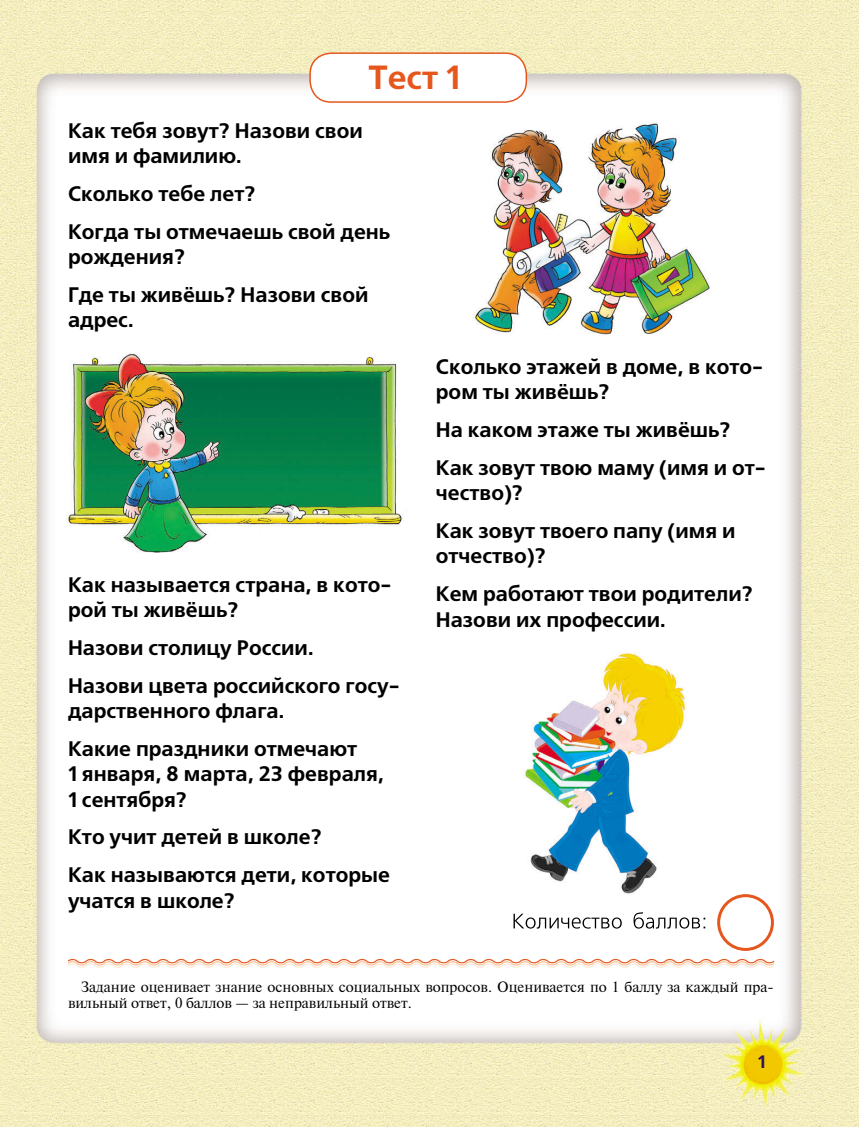
<style>
.page{position:relative;width:859px;height:1127px;background:#fff}
.page>*{position:absolute;margin:0;border:0;box-sizing:border-box;transform-origin:0 0}
.t1{font:700 33.45px "Free Set C";color:#e6571e}
.t2{font:700 21px/38px "Free Set C";color:#000}
.t3{font:700 18px "Free Set C";color:#2d1261}
.t4{font:15px/16.5px "Newton";color:#000}
</style>
<div class="page">
<img style="left:0;top:0;width:859px;height:1127px">
<div style="left:310px;top:53px;width:216px;height:49px;background:#fff;border-radius:21px"></div>
<div style="left:309px;top:52px;width:218px;height:51px;border:2px solid #e6571e;border-radius:21px"></div>
<img style="left:523px;top:653px;width:163px;height:241px">
<img style="left:67px;top:349px;width:340px;height:208px">
<img style="left:473px;top:122px;width:238px;height:213px">
<svg style="left:66px;top:957px;width:710px;height:12px"></svg>
<svg style="left:513px;top:912px;width:192px;height:16px"></svg>
<div style="left:717px;top:894px;width:57px;height:57px;border:3px solid #e6571e;border-radius:50%"></div>
<h1 class="t1" style="left:368px;top:64px;width:93px">Тест 1</h1>
<p class="t2" style="left:68px;top:120px;width:296px;line-height:25.2px">Как тебя зовут? Назови свои имя и фамилию.</p>
<p class="t2" style="left:68px;top:176px;width:324px">Сколько тебе лет?<br>Когда ты отмечаешь свой день</p>
<p class="t2" style="left:68px;top:239px;width:302px">рождения?<br>Где ты живёшь? Назови свой</p>
<p class="t2" style="left:68px;top:303px;width:67px">адрес.</p>
<p class="t2" style="left:68px;top:573px;width:325px;line-height:25.2px">Как называется страна, в кото&shy;рой ты живёшь?</p>
<p class="t2" style="left:68px;top:630px;width:333px">Назови столицу России.<br>Назови цвета российского госу-</p>
<p class="t2" style="left:68px;top:693px;width:291px">дарственного флага.<br>Какие праздники отмечают</p>
<p class="t2" style="left:68px;top:763px;width:317px;line-height:25.2px">1 января, 8 марта, 23 февраля,<br>1 сентября?</p>
<p class="t2" style="left:68px;top:820px;width:323px">Кто учит детей в школе?<br>Как называются дети, которые</p>
<p class="t2" style="left:68px;top:883px;width:168px">учатся в школе?</p>
<p class="t2" style="left:436px;top:356px;width:329px;line-height:25.2px">Сколько этажей в доме, в кото&shy;ром ты живёшь?</p>
<p class="t2" style="left:436px;top:412px;width:332px">На каком этаже ты живёшь?<br>Как зовут твою маму (имя и от-</p>
<p class="t2" style="left:436px;top:475px;width:301px">чество)?<br>Как зовут твоего папу (имя и</p>
<p class="t2" style="left:436px;top:539px;width:318px">отчество)?<br>Кем работают твои родители?</p>
<p class="t2" style="left:436px;top:602px;width:231px">Назови их профессии.</p>
<p class="t4" style="left:68px;top:979px;width:707px;text-indent:13px">Задание оценивает знание основных социальных вопросов. Оценивается по 1 баллу за каждый пра&shy;вильный ответ, 0 баллов — за неправильный ответ.</p>
<p class="t3" style="left:758px;top:1054px;width:9px">1</p>
</div>
